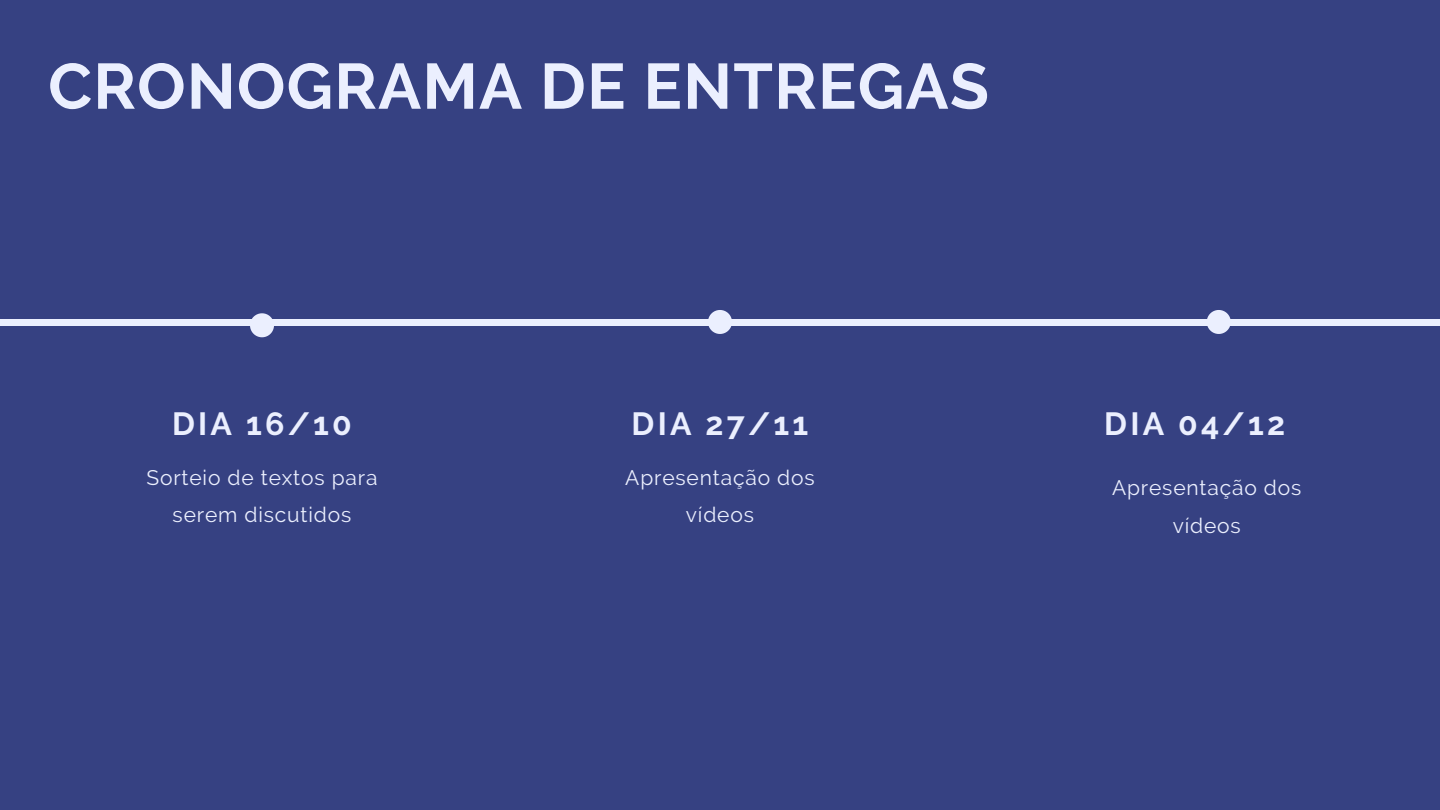
<style>
.page{position:relative;width:1440px;height:810px;background:#364182}
.page>*{position:absolute;margin:0;border:0;box-sizing:border-box;transform-origin:0 0}
.t1{font:700 64px "Raleway";letter-spacing:.02em;color:#ebeffe}
.t2{font:700 32px "Raleway";letter-spacing:.1em;color:#ebeffe}
.t3{font:21px/37.5px "Raleway";letter-spacing:.04em;color:#ebeffe;text-align:center}
</style>
<div class="page">
<div style="left:0;top:319px;width:1440px;height:6px;background:#ebeffe"></div>
<svg style="left:250px;top:313px;width:24px;height:24px"></svg>
<svg style="left:708px;top:310px;width:24px;height:24px"></svg>
<svg style="left:1207px;top:310px;width:24px;height:24px"></svg>
<h1 class="t1" style="left:48px;top:49px;width:942px">CRONOGRAMA DE ENTREGAS</h1>
<h2 class="t2" style="left:172px;top:405px;width:181px">DIA 16/10</h2>
<p class="t3" style="left:146px;top:459px;width:233px">Sorteio de textos para serem discutidos</p>
<h2 class="t2" style="left:632px;top:405px;width:178px">DIA 27/11</h2>
<p class="t3" style="left:625px;top:459px;width:191px">Apresentação dos vídeos</p>
<h2 class="t2" style="left:1104px;top:405px;width:182px">DIA 04/12</h2>
<p class="t3" style="left:1112px;top:469px;width:191px">Apresentação dos vídeos</p>
</div>
